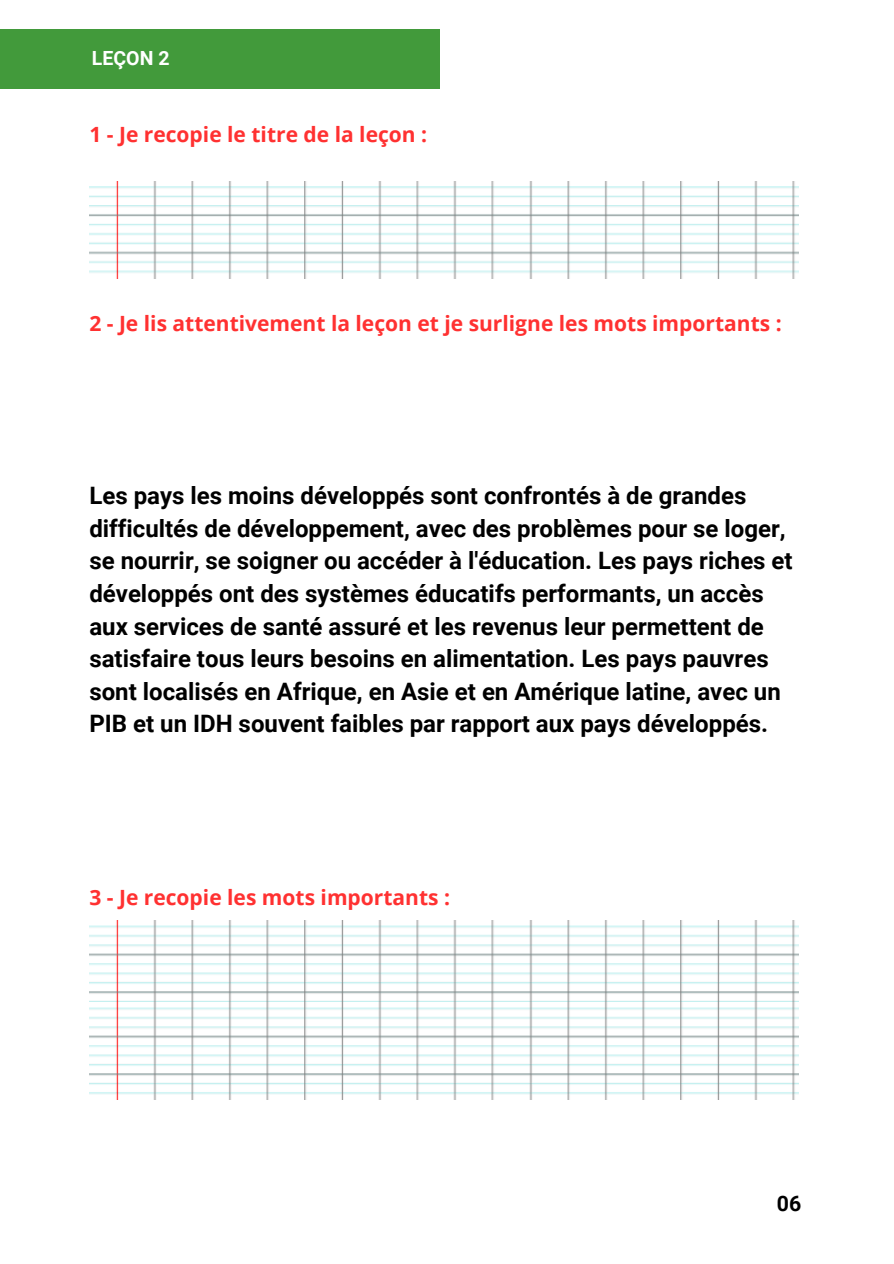
<style>
.page{position:relative;width:894px;height:1264px;background:#fff}
.page>*{position:absolute;margin:0;border:0;box-sizing:border-box;transform-origin:0 0}
.t1{font:700 24px/32.7px "Roboto";color:#000}
.t2{font:700 21.3px "Roboto";color:#000}
.t3{font:700 21px "Open Sans";color:#ff3131}
.t4{font:700 19.5px "Roboto";color:#fff}
</style>
<div class="page">
<div style="left:0;top:30px;width:440px;height:59px;background:#429a3b"></div>
<img style="left:497px;top:181px;width:301px;height:97px">
<img style="left:444px;top:181px;width:53px;height:97px">
<img style="left:89px;top:181px;width:355px;height:97px">
<img style="left:497px;top:920px;width:301px;height:82px">
<img style="left:444px;top:920px;width:53px;height:82px">
<img style="left:89px;top:920px;width:355px;height:82px">
<img style="left:497px;top:1002px;width:301px;height:97px">
<img style="left:444px;top:1002px;width:53px;height:97px">
<img style="left:89px;top:1002px;width:355px;height:97px">
<h2 class="t4" style="left:92px;top:46px;width:79px">LEÇON 2</h2>
<p class="t3" style="left:89px;top:119px;width:339px">1 - Je recopie le titre de la leçon :</p>
<p class="t3" style="left:89px;top:308px;width:693px">2 - Je lis attentivement la leçon et je surligne les mots importants :</p>
<p class="t1" style="left:89px;top:479px;width:704px">Les pays les moins développés sont confrontés à de grandes difficultés de développement, avec des problèmes pour se loger, se nourrir, se soigner ou accéder à l'éducation. Les pays riches et développés ont des systèmes éducatifs performants, un accès aux services de santé assuré et les revenus leur permettent de satisfaire tous leurs besoins en alimentation. Les pays pauvres sont localisés en Afrique, en Asie et en Amérique latine, avec un PIB et un IDH souvent faibles par rapport aux pays développés.</p>
<p class="t3" style="left:89px;top:882px;width:362px">3 - Je recopie les mots importants :</p>
<p class="t2" style="left:776px;top:1190px;width:26px">06</p>
</div>
